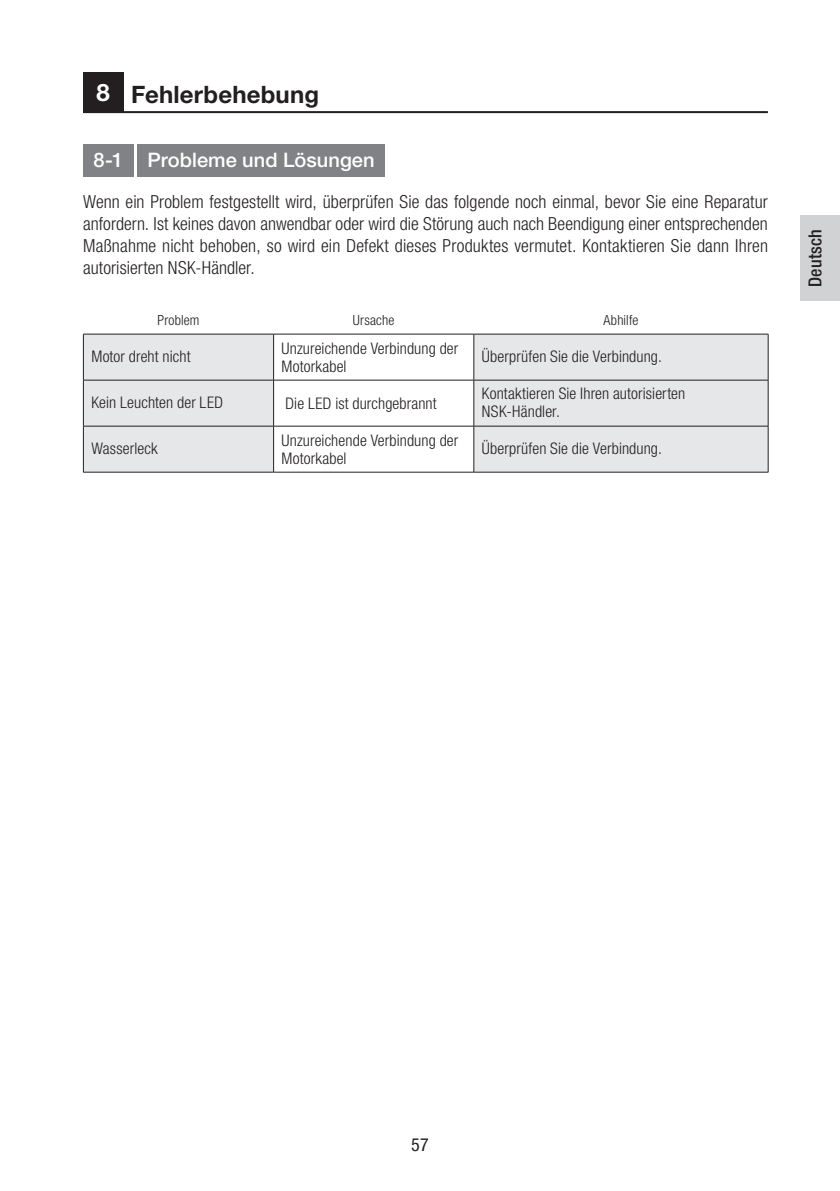
<style>
.page{position:relative;width:840px;height:1191px;background:#fff}
.page>*{position:absolute;margin:0;border:0;box-sizing:border-box;transform-origin:0 0}
.t1{font:700 24px "Helvetica Neue LT Pro";letter-spacing:.01em;color:#231f20}
.t2{font:500 20px "Helvetica Neue LT Pro";letter-spacing:.005em;color:#fff}
.t3{font:300 condensed 18px/22px "Helvetica Neue LT Pro";letter-spacing:.01em;color:#231f20;text-align:justify}
.t4{font:500 condensed 18px "Helvetica Neue LT Pro";letter-spacing:.01em;color:#231f20}
.t5{font:condensed 18px "Helvetica Neue LT Pro";color:#231f20}
.t6{font:300 condensed 16px/18px "Helvetica Neue LT Pro";letter-spacing:.005em;color:#231f20}
.t7{font:300 condensed 14px "Helvetica Neue LT Pro";letter-spacing:.01em;color:#231f20}
.s1{color:#fff}
</style>
<div class="page">
<div style="left:799px;top:215px;width:40px;height:85px;background:#d1d2d4"></div>
<hr style="left:83px;top:111px;width:684px;height:2px;background:#231f20">
<div style="left:83px;top:72px;width:40px;height:40px;background:#231f20"></div>
<div style="left:83px;top:144px;width:50px;height:32px;background:#808285"></div>
<div style="left:137px;top:144px;width:247px;height:32px;background:#808285"></div>
<svg style="left:84px;top:335px;width:683px;height:137px;fill:#e6e7e9"></svg>
<hr style="left:83px;top:334px;width:190px;height:1px;background:#231f20">
<hr style="left:83px;top:334px;width:1px;height:46px;background:#231f20">
<hr style="left:273px;top:334px;width:200px;height:1px;background:#231f20">
<hr style="left:273px;top:334px;width:1px;height:46px;background:#231f20">
<hr style="left:473px;top:334px;width:295px;height:1px;background:#231f20">
<hr style="left:473px;top:334px;width:1px;height:46px;background:#231f20">
<hr style="left:767px;top:334px;width:1px;height:46px;background:#231f20">
<hr style="left:83px;top:380px;width:190px;height:1px;background:#231f20">
<hr style="left:83px;top:380px;width:1px;height:46px;background:#231f20">
<hr style="left:273px;top:380px;width:200px;height:1px;background:#231f20">
<hr style="left:273px;top:380px;width:1px;height:46px;background:#231f20">
<hr style="left:473px;top:380px;width:295px;height:1px;background:#231f20">
<hr style="left:473px;top:380px;width:1px;height:46px;background:#231f20">
<hr style="left:767px;top:380px;width:1px;height:46px;background:#231f20">
<hr style="left:83px;top:426px;width:190px;height:1px;background:#231f20">
<hr style="left:83px;top:426px;width:1px;height:46px;background:#231f20">
<hr style="left:273px;top:426px;width:200px;height:1px;background:#231f20">
<hr style="left:273px;top:426px;width:1px;height:46px;background:#231f20">
<hr style="left:473px;top:426px;width:295px;height:1px;background:#231f20">
<hr style="left:473px;top:426px;width:1px;height:46px;background:#231f20">
<hr style="left:767px;top:426px;width:1px;height:46px;background:#231f20">
<hr style="left:83px;top:472px;width:190px;height:1px;background:#231f20">
<hr style="left:273px;top:472px;width:200px;height:1px;background:#231f20">
<hr style="left:473px;top:472px;width:295px;height:1px;background:#231f20">
<h1 class="t1" style="left:96px;top:79px;width:224px"><span class="s1">8</span> Fehlerbehebung</h1>
<p class="t2" style="left:93px;top:148px;width:282px">8-1 Probleme und Lösungen</p>
<p class="t3" style="left:83px;top:190px;width:686px">Wenn ein Problem festgestellt wird, überprüfen Sie das folgende noch einmal, bevor Sie eine Reparatur anfordern. Ist keines davon anwendbar oder wird die Störung auch nach Beendigung einer entsprechenden Maßnahme nicht behoben, so wird ein Defekt dieses Produktes vermutet. Kontaktieren Sie dann Ihren autorisierten NSK-Händler.</p>
<p class="t7" style="left:157px;top:312px;width:44px">Problem</p>
<p class="t7" style="left:353px;top:312px;width:43px">Ursache</p>
<p class="t7" style="left:603px;top:312px;width:37px">Abhilfe</p>
<p class="t6" style="left:91px;top:347px;width:101px">Motor dreht nicht</p>
<p class="t6" style="left:281px;top:339px;width:178px">Unzureichende Verbindung der<br>Motorkabel</p>
<p class="t6" style="left:481px;top:347px;width:181px">Überprüfen Sie die Verbindung.</p>
<p class="t6" style="left:91px;top:393px;width:133px">Kein Leuchten der LED</p>
<p class="t6" style="left:285px;top:394px;width:153px">Die LED ist durchgebrannt</p>
<p class="t6" style="left:481px;top:384px;width:205px">Kontaktieren Sie Ihren autorisierten<br>NSK-Händler.</p>
<p class="t6" style="left:91px;top:439px;width:68px">Wasserleck</p>
<p class="t6" style="left:281px;top:431px;width:178px">Unzureichende Verbindung der<br>Motorkabel</p>
<p class="t6" style="left:481px;top:439px;width:181px">Überprüfen Sie die Verbindung.</p>
<p class="t4" style="left:803px;top:287px;width:59px;rotate:-90deg">Deutsch</p>
<p class="t5" style="left:411px;top:1134px;width:19px">57</p>
</div>
